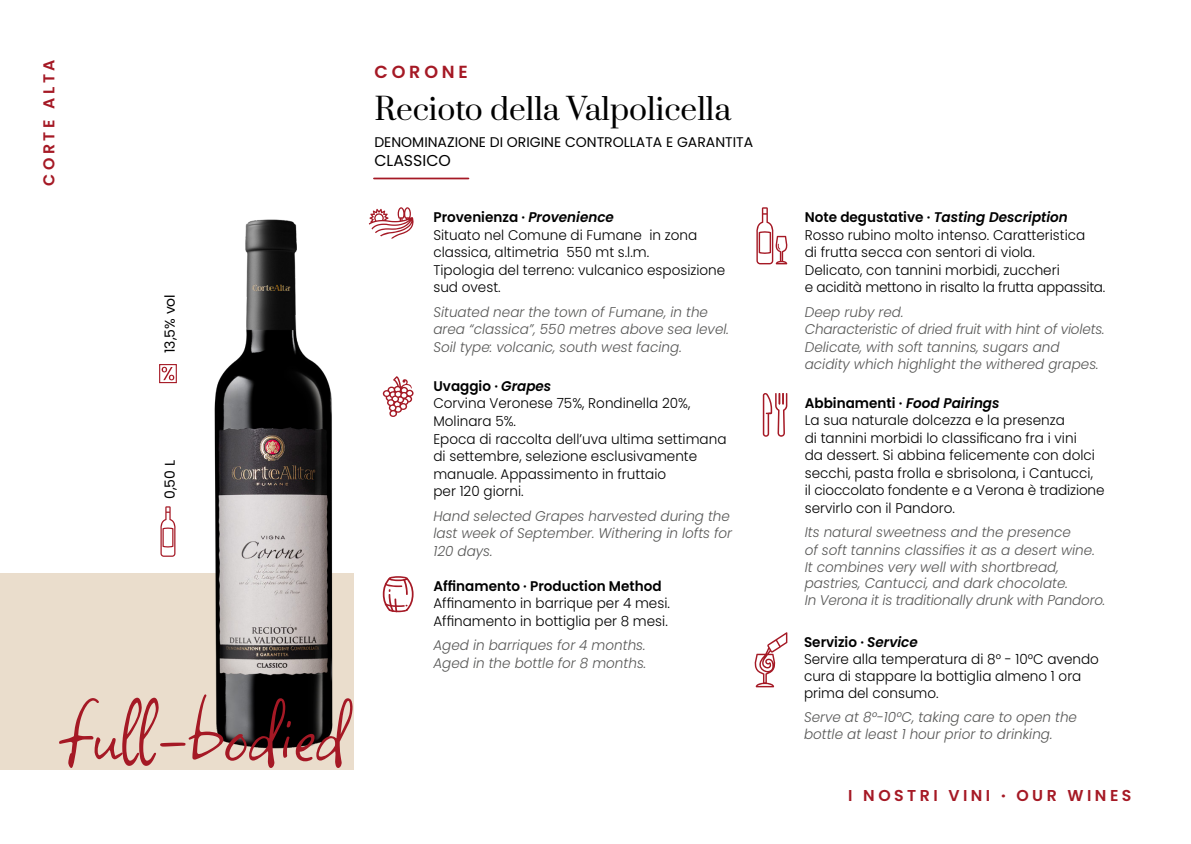
<style>
.page{position:relative;width:1191px;height:844px;background:#fff}
.page>*{position:absolute;margin:0;border:0;box-sizing:border-box;transform-origin:0 0}
.t1{font:96.25px "Square Peg";color:#a51925}
.t2{font:29.75px "Prata";color:#000}
.t3{font:600 17.5px "Poppins";letter-spacing:.22em;color:#a51925}
.t4{font:600 15.75px "Poppins";letter-spacing:.22em;color:#a51925}
.t5{font:15.75px "Poppins";color:#000}
.t6{font:300 14px/17.5px "Poppins";color:#000}
.t7{font:italic 300 14px/17.5px "Poppins";color:#575756}
.t8{font:14px "Poppins";color:#000}
.t9{font:600 14px "Poppins";color:#000}
.s1{font-weight:600}
.s2{font-weight:600;font-style:italic}
.s3{font-weight:700}
</style>
<div class="page">
<div style="left:0;top:573px;width:354px;height:196px;background:#eaddcc"></div>
<hr style="left:374px;top:177px;width:94px;height:2px;background:#a51925">
<svg style="left:160px;top:506px;width:15px;height:50px"></svg>
<svg style="left:162px;top:366px;width:12px;height:14px"></svg>
<div style="left:159px;top:364px;width:18px;height:19px;border:1px solid #a51925"></div>
<svg style="left:756px;top:207px;width:32px;height:57px"></svg>
<svg style="left:369px;top:207px;width:45px;height:31px"></svg>
<svg style="left:754px;top:632px;width:33px;height:55px"></svg>
<svg style="left:763px;top:393px;width:24px;height:43px"></svg>
<svg style="left:388px;top:576px;width:20px;height:5px"></svg>
<svg style="left:383px;top:577px;width:30px;height:35px"></svg>
<svg style="left:383px;top:376px;width:30px;height:41px"></svg>
<img style="left:214px;top:219px;width:118px;height:528px">
<p class="t4" style="left:40px;top:185px;width:127px;rotate:-90deg">CORTE ALTA</p>
<p class="t8" style="left:162px;top:353px;width:60px;rotate:-90deg">13,5% vol</p>
<p class="t8" style="left:162px;top:499px;width:40px;rotate:-90deg">0,50 L</p>
<h1 class="t1" style="left:60px;top:661px;width:290px">full-bodied</h1>
<p class="t3" style="left:374px;top:62px;width:95px">CORONE</p>
<h2 class="t2" style="left:374px;top:84px;width:358px">Recioto della Valpolicella</h2>
<p class="t8" style="left:374px;top:134px;width:380px">DENOMINAZIONE DI ORIGINE CONTROLLATA E GARANTITA</p>
<p class="t5" style="left:374px;top:151px;width:78px">CLASSICO</p>
<p class="t6" style="left:433px;top:208px;width:293px"><span class="s1">Provenienza ·</span> <span class="s2">Provenience<br></span>Situato nel Comune di Fumane in zona classica, altimetria 550 mt s.l.m.<br>Tipologia del terreno: vulcanico esposizione sud ovest.</p>
<p class="t7" style="left:433px;top:303px;width:297px">Situated near the town of Fumane, in the area “classica”, 550 metres above sea level.<br>Soil type: volcanic, south west facing.</p>
<p class="t6" style="left:433px;top:377px;width:295px"><span class="s1">Uvaggio ·</span> <span class="s2">Grapes<br></span>Corvina Veronese 75%, Rondinella 20%,<br>Molinara 5%.<br>Epoca di raccolta dell’uva ultima settimana di settembre, selezione esclusivamente manuale. Appassimento in fruttaio<br>per 120 giorni.</p>
<p class="t7" style="left:433px;top:507px;width:300px">Hand selected Grapes harvested during the last week of September. Withering in lofts for<br>120 days.</p>
<p class="t9" style="left:433px;top:577px;width:230px">Affinamento · Production Method</p>
<p class="t6" style="left:433px;top:594px;width:238px">Affinamento in barrique per 4 mesi.<br>Affinamento in bottiglia per 8 mesi.</p>
<p class="t7" style="left:433px;top:636px;width:214px">Aged in barriques for 4 months.<br>Aged in the bottle for 8 months.</p>
<p class="t6" style="left:805px;top:208px;width:302px"><span class="s1">Note degustative ·</span> <span class="s2">Tasting Description </span>Rosso rubino molto intenso. Caratteristica<br>di frutta secca con sentori di viola.<br>Delicato, con tannini morbidi, zuccheri<br>e acidità mettono in risalto la frutta appassita.</p>
<p class="t7" style="left:805px;top:303px;width:301px">Deep ruby red.<br>Characteristic of dried fruit with hint of violets.<br>Delicate, with soft tannins, sugars and acidity which highlight the withered grapes.</p>
<p class="t6" style="left:805px;top:394px;width:301px"><span class="s1">Abbinamenti ·</span> <span class="s2">Food Pairings<br></span>La sua naturale dolcezza e la presenza<br>di tannini morbidi lo classificano fra i vini<br>da dessert. Si abbina felicemente con dolci secchi, pasta frolla e sbrisolona, i Cantucci,<br>il cioccolato fondente e a Verona è tradizione servirlo con il Pandoro.</p>
<p class="t7" style="left:805px;top:524px;width:302px;line-height:17px">Its natural sweetness and the presence<br>of soft tannins classifies it as a desert wine.<br>It combines very well with shortbread, pastries, Cantucci, and dark chocolate.<br>In Verona it is traditionally drunk with Pandoro.</p>
<p class="t6" style="left:804px;top:633px;width:296px;line-height:17px"><span class="s1">Servizio ·</span> <span class="s2">Service<br></span>Servire alla temperatura di 8° - 10°C avendo cura di stappare la bottiglia almeno 1 ora prima del consumo.</p>
<p class="t7" style="left:804px;top:708px;width:274px;line-height:16.8px">Serve at 8°-10°C, taking care to open the bottle at least 1 hour prior to drinking.</p>
<p class="t4" style="left:848px;top:786px;width:285px">I NOSTRI VINI <span class="s3">·</span> OUR WINES</p>
</div>
